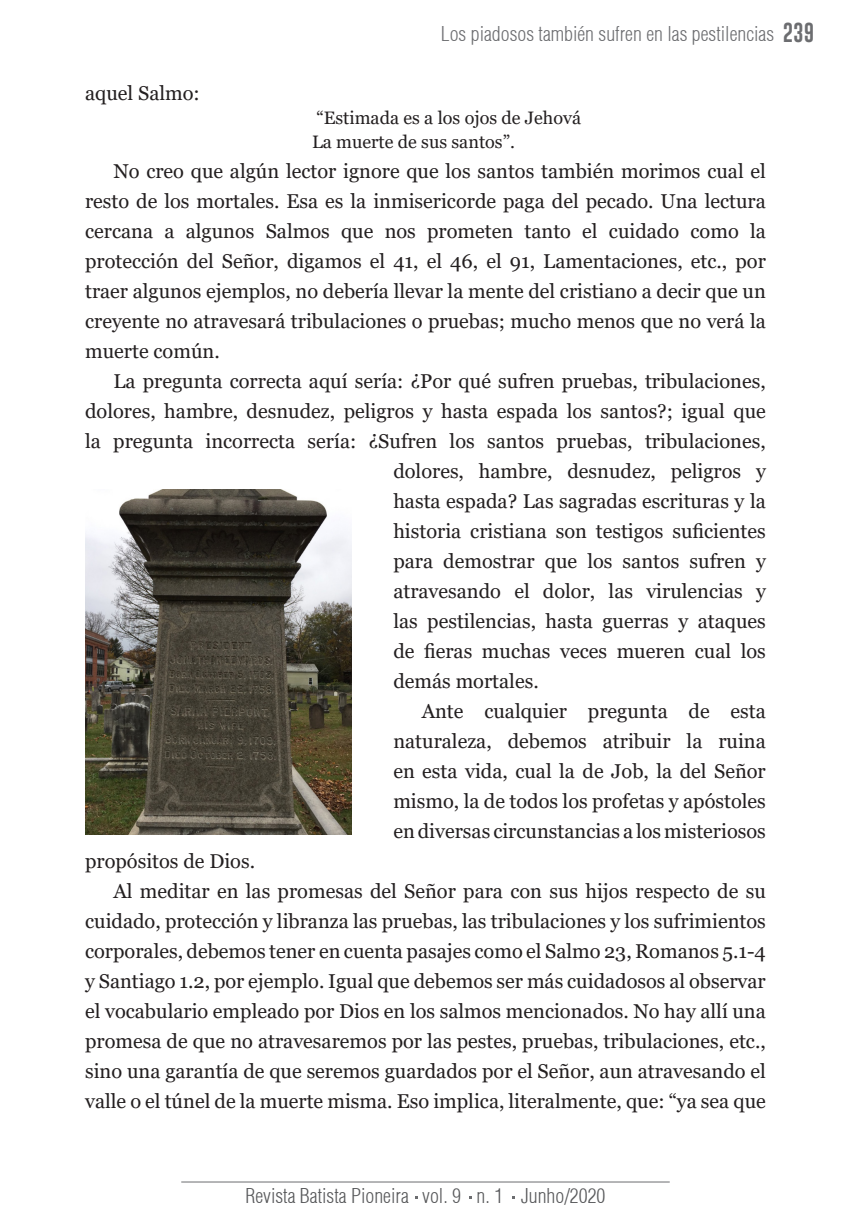
<style>
.page{position:relative;width:851px;height:1219px;background:#fff}
.page>*{position:absolute;margin:0;border:0;box-sizing:border-box;transform-origin:0 0}
.Texto{font:20px/30px "Georgia";color:#231f20;text-align:justify}
.t1{font:300 condensed 20px "Helvetica";color:#6c6d70}
.t2{font:300 condensed 20px "Helvetica";color:#57585a}
.Citação_recuada{font:18px "Georgia";color:#231f20}
.s1{font-family:"Gobold";font-weight:400;font-stretch:normal}
</style>
<div class="page">
<hr style="left:181px;top:1181px;width:488px;height:1px;background:#6c6d70">
<img style="left:85px;top:490px;width:266px;height:344px">
<p class="Texto" style="left:85px;top:79px;width:116px">aquel Salmo:</p>
<p class="t1" style="left:440px;top:21px;width:375px">Los piadosos también sufren en las pestilencias <span class="s1">239</span></p>
<p class="Citação_recuada" style="left:316px;top:107px;width:266px">“Estimada es a los ojos de Jehová</p>
<p class="Citação_recuada" style="left:312px;top:131px;width:204px">La muerte de sus santos”.</p>
<p class="Texto" style="left:85px;top:157px;width:682px;text-indent:28px">No creo que algún lector ignore que los santos también morimos cual el resto de los mortales. Esa es la inmisericorde paga del pecado. Una lectura cercana a algunos Salmos que nos prometen tanto el cuidado como la protección del Señor, digamos el 41, el 46, el 91, Lamentaciones, etc., por traer algunos ejemplos, no debería llevar la mente del cristiano a decir que un creyente no atravesará tribulaciones o pruebas; mucho menos que no verá la muerte común.</p>
<p class="Texto" style="left:113px;top:367px;width:653px">La pregunta correcta aquí sería: ¿Por qué sufren pruebas, tribulaciones,</p>
<p class="Texto" style="left:85px;top:397px;width:682px">dolores, hambre, desnudez, peligros y hasta espada los santos?; igual que</p>
<p class="Texto" style="left:85px;top:427px;width:682px">la pregunta incorrecta sería: ¿Sufren los santos pruebas, tribulaciones,</p>
<p class="Texto" style="left:393px;top:457px;width:374px">dolores, hambre, desnudez, peligros y</p>
<p class="Texto" style="left:393px;top:487px;width:374px">hasta espada? Las sagradas escrituras y la</p>
<p class="Texto" style="left:393px;top:517px;width:374px">historia cristiana son testigos suficientes</p>
<p class="Texto" style="left:393px;top:547px;width:374px">para demostrar que los santos sufren y</p>
<p class="Texto" style="left:393px;top:577px;width:374px">atravesando el dolor, las virulencias y</p>
<p class="Texto" style="left:393px;top:607px;width:374px">las pestilencias, hasta guerras y ataques</p>
<p class="Texto" style="left:393px;top:637px;width:374px">de fieras muchas veces mueren cual los</p>
<p class="Texto" style="left:393px;top:667px;width:147px">demás mortales.</p>
<p class="Texto" style="left:393px;top:697px;width:374px;text-indent:28px">Ante cualquier pregunta de esta naturaleza, debemos atribuir la ruina en esta vida, cual la de Job, la del Señor mismo, la de todos los profetas y apóstoles en diversas circunstancias a los misteriosos</p>
<p class="Texto" style="left:85px;top:847px;width:171px">propósitos de Dios.</p>
<p class="Texto" style="left:85px;top:877px;width:682px;text-indent:28px">Al meditar en las promesas del Señor para con sus hijos respecto de su cuidado, protección y libranza las pruebas, las tribulaciones y los sufrimientos corporales, debemos tener en cuenta pasajes como el Salmo 23, Romanos 5.1-4 y Santiago 1.2, por ejemplo. Igual que debemos ser más cuidadosos al observar el vocabulario empleado por Dios en los salmos mencionados. No hay allí una promesa de que no atravesaremos por las pestes, pruebas, tribulaciones, etc., sino una garantía de que seremos guardados por el Señor, aun atravesando el valle o el túnel de la muerte misma. Eso implica, literalmente, que: “ya sea que</p>
<p class="t2" style="left:245px;top:1183px;width:361px">Revista Batista Pioneira vol. 9 n. 1 Junho/2020</p>
</div>
